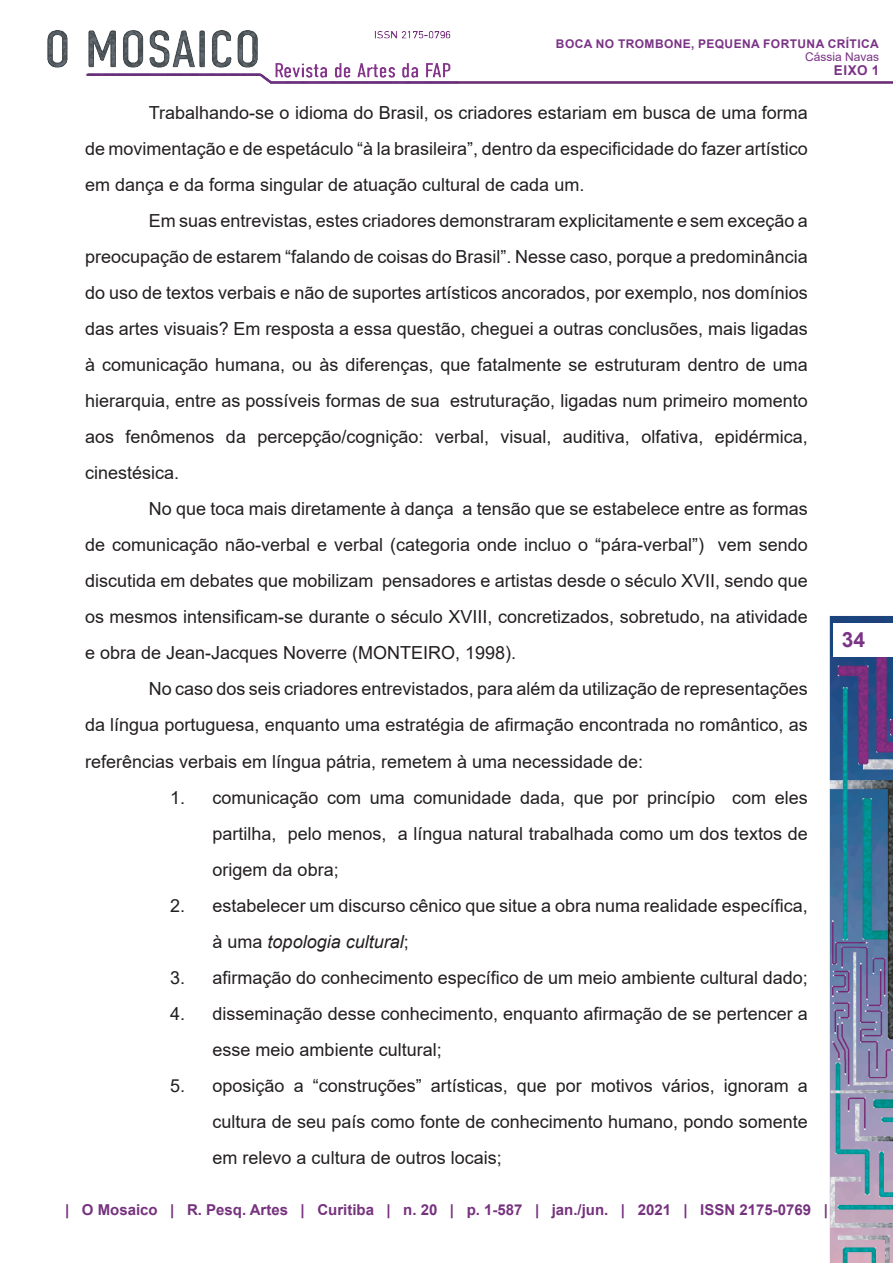
<style>
.page{position:relative;width:893px;height:1263px;background:#fff}
.page>*{position:absolute;margin:0;border:0;box-sizing:border-box;transform-origin:0 0}
.t1{font:700 21px "Arial";color:#7a3485}
.Corpo{font:18px/36px "Arial";color:#231f20;text-align:justify}
.t2{font:700 15px "Arial";color:#76327e}
.t3{font:700 13.5px "Arial";color:#7a3386}
.t4{font:700 12px "Arial";letter-spacing:.035em;color:#7a3386}
.t5{font:12px "Arial";color:#7a3386}
.s1{font-style:italic}
</style>
<div class="page">
<img style="left:47px;top:30px;width:846px;height:1233px">
<div style="left:833px;top:623px;width:60px;height:34px;background:#fff"></div>
<p class="t4" style="left:556px;top:35px;width:324px">BOCA NO TROMBONE, PEQUENA FORTUNA CRÍTICA</p>
<p class="t5" style="left:805px;top:49px;width:76px">Cássia Navas</p>
<p class="t3" style="left:834px;top:60px;width:47px">Eixo 1</p>
<p class="Corpo" style="left:85px;top:95px;width:724px;text-indent:64px">Trabalhando-se o idioma do Brasil, os criadores estariam em busca de uma forma de movimentação e de espetáculo “à la brasileira”, dentro da especificidade do fazer artístico em dança e da forma singular de atuação cultural de cada um.</p>
<p class="Corpo" style="left:85px;top:203px;width:724px;text-indent:64px">Em suas entrevistas, estes criadores demonstraram explicitamente e sem exceção a preocupação de estarem “falando de coisas do Brasil”. Nesse caso, porque a predominância do uso de textos verbais e não de suportes artísticos ancorados, por exemplo, nos domínios das artes visuais? Em resposta a essa questão, cheguei a outras conclusões, mais ligadas à comunicação humana, ou às diferenças, que fatalmente se estruturam dentro de uma hierarquia, entre as possíveis formas de sua estruturação, ligadas num primeiro momento aos fenômenos da percepção/cognição: verbal, visual, auditiva, olfativa, epidérmica, cinestésica.</p>
<p class="Corpo" style="left:85px;top:491px;width:724px;text-indent:64px">No que toca mais diretamente à dança a tensão que se estabelece entre as formas de comunicação não-verbal e verbal (categoria onde incluo o “pára-verbal”) vem sendo discutida em debates que mobilizam pensadores e artistas desde o século XVII, sendo que os mesmos intensificam-se durante o século XVIII, concretizados, sobretudo, na atividade e obra de Jean-Jacques Noverre (MONTEIRO, 1998).</p>
<p class="Corpo" style="left:85px;top:671px;width:724px;text-indent:64px">No caso dos seis criadores entrevistados, para além da utilização de representações da língua portuguesa, enquanto uma estratégia de afirmação encontrada no romântico, as referências verbais em língua pátria, remetem à uma necessidade de:</p>
<p class="Corpo" style="left:213px;top:779px;width:597px;text-indent:-43px">1. comunicação com uma comunidade dada, que por princípio com eles partilha, pelo menos, a língua natural trabalhada como um dos textos de origem da obra;</p>
<p class="Corpo" style="left:213px;top:887px;width:597px;text-indent:-43px">2. estabelecer um discurso cênico que situe a obra numa realidade específica, à uma <span class="s1">topologia cultural</span>;</p>
<p class="Corpo" style="left:170px;top:959px;width:639px">3. afirmação do conhecimento específico de um meio ambiente cultural dado;</p>
<p class="Corpo" style="left:213px;top:995px;width:597px;text-indent:-43px">4. disseminação desse conhecimento, enquanto afirmação de se pertencer a esse meio ambiente cultural;</p>
<p class="Corpo" style="left:213px;top:1067px;width:597px;text-indent:-43px">5. oposição a “construções” artísticas, que por motivos vários, ignoram a cultura de seu país como fonte de conhecimento humano, pondo somente em relevo a cultura de outros locais;</p>
<p class="t1" style="left:842px;top:625px;width:25px">34</p>
<p class="t2" style="left:65px;top:1199px;width:764px">| O Mosaico | R. Pesq. Artes | Curitiba | n. 20 | p. 1-587 | jan./jun. | 2021 | ISSN 2175-0769 |</p>
</div>
